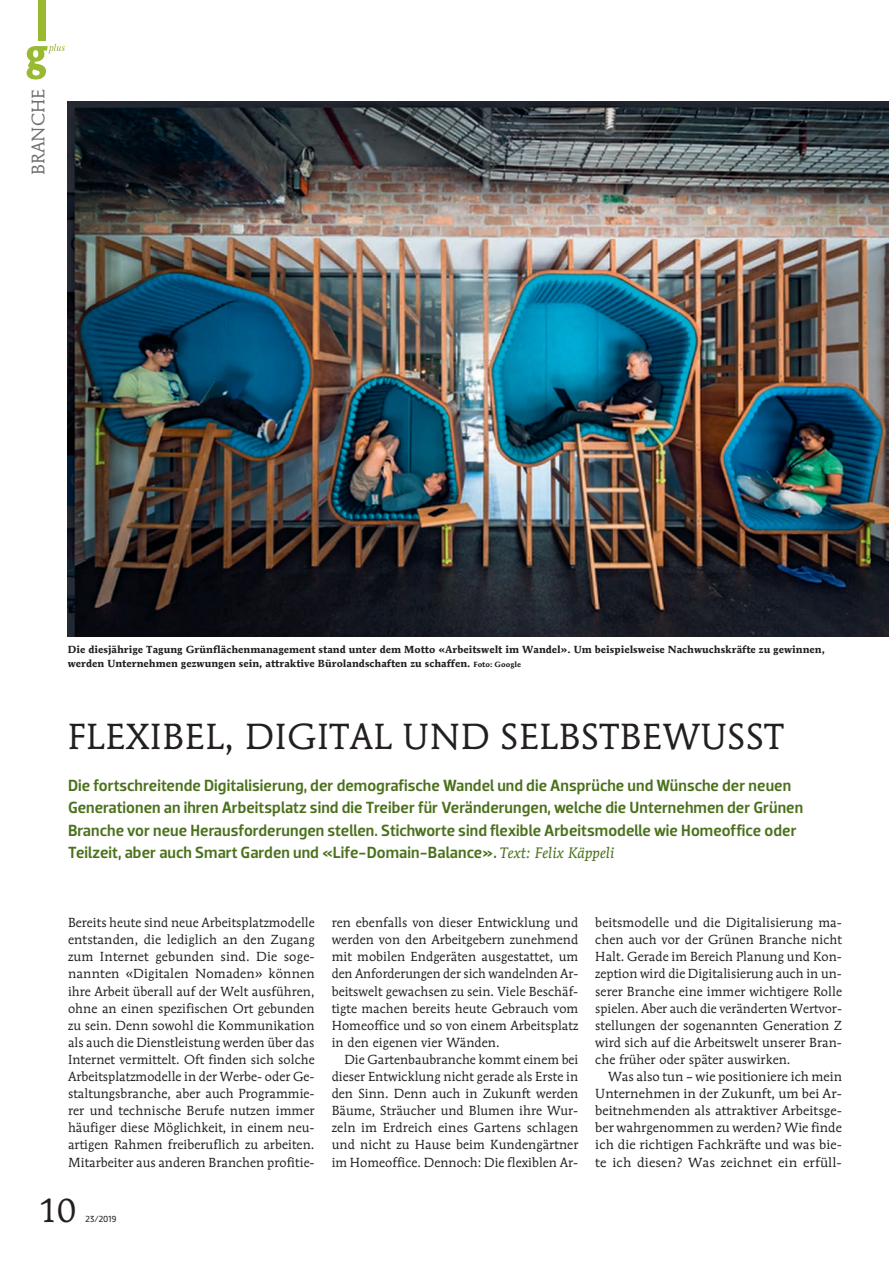
<style>
.page{position:relative;width:893px;height:1263px;background:#fff}
.page>*{position:absolute;margin:0;border:0;box-sizing:border-box;transform-origin:0 0}
.t1{font:36px "Mendoza Roman";letter-spacing:.02em;color:#231f20}
.t2{font:33px "Mendoza Roman";color:#231f20}
.t3{font:18px "Mendoza Roman";letter-spacing:.005em;color:#6f7073}
.t4{font:500 16.5px/22.5px "Dobra";letter-spacing:.005em;color:#4b711c}
.t5{font:13.05px/17.1px "Mendoza Roman";letter-spacing:.005em;color:#231f20;text-align:justify}
.t6{font:700 10.2px/14.2px "Mendoza Roman";letter-spacing:.005em;color:#231f20}
.t7{font:9px "Dobra";color:#231f20}
.s1{font-size:7.5px}
.s2{font-family:"Mendoza Roman";font-weight:400;font-style:italic;font-size:15px}
</style>
<div class="page">
<div style="left:38px;top:0;width:8px;height:40px;background:#99b930"></div>
<svg style="left:27px;top:44px;width:38px;height:36px"></svg>
<img style="left:68px;top:102px;width:821px;height:534px">
<h3 class="t3" style="left:27px;top:175px;width:87px;rotate:-90deg">BRANCHE</h3>
<p class="t6" style="left:68px;top:642px;width:759px">Die diesjährige Tagung Grünflächenmanagement stand unter dem Motto «Arbeitswelt im Wandel». Um beispielsweise Nachwuchskräfte zu gewinnen, werden Unternehmen gezwungen sein, attraktive Bürolandschaften zu schaffen. <span class="s1">Foto: Google</span></p>
<h1 class="t1" style="left:68px;top:714px;width:717px">FLEXIBEL, DIGITAL UND SELBSTBEWUSST</h1>
<p class="t4" style="left:68px;top:774px;width:737px">Die fortschreitende Digitalisierung, der demografische Wandel und die Ansprüche und Wünsche der neuen Generationen an ihren Arbeitsplatz sind die Treiber für Veränderungen, welche die Unternehmen der Grünen Branche vor neue Herausforderungen stellen. Stichworte sind flexible Arbeitsmodelle wie Homeoffice oder Teilzeit, aber auch Smart Garden und «Life-Domain-Balance». <span class="s2">Text: Felix Käppeli</span></p>
<p class="t5" style="left:68px;top:914px;width:248px">Bereits heute sind neue Arbeitsplatzmodelle entstanden, die lediglich an den Zugang zum Internet gebunden sind. Die soge&shy;nannten «Digitalen Nomaden» können ihre Arbeit überall auf der Welt ausführen, ohne an einen spezifischen Ort gebunden zu sein. Denn sowohl die Kommunikation als auch die Dienstleistung werden über das Internet vermittelt. Oft finden sich solche Arbeitsplatzmodelle in der Werbe- oder Ge&shy;staltungsbranche, aber auch Programmie&shy;rer und technische Berufe nutzen immer häufiger diese Möglichkeit, in einem neu&shy;artigen Rahmen freiberuflich zu arbeiten.<br>Mitarbeiter aus anderen Branchen profitie-</p>
<p class="t5" style="left:332px;top:914px;width:248px">ren ebenfalls von dieser Entwicklung und werden von den Arbeitgebern zunehmend mit mobilen Endgeräten ausgestattet, um den Anforderungen der sich wandelnden Ar&shy;beitswelt gewachsen zu sein. Viele Beschäf&shy;tigte machen bereits heute Gebrauch vom Homeoffice und so von einem Arbeitsplatz in den eigenen vier Wänden.</p>
<p class="t5" style="left:332px;top:1051px;width:248px;text-indent:13px">Die Gartenbaubranche kommt einem bei dieser Entwicklung nicht gerade als Erste in den Sinn. Denn auch in Zukunft werden Bäume, Sträucher und Blumen ihre Wur&shy;zeln im Erdreich eines Gartens schlagen und nicht zu Hause beim Kundengärtner im Homeoffice. Dennoch: Die flexiblen Ar-</p>
<p class="t5" style="left:595px;top:914px;width:248px">beitsmodelle und die Digitalisierung ma&shy;chen auch vor der Grünen Branche nicht Halt. Gerade im Bereich Planung und Kon&shy;zeption wird die Digitalisierung auch in un&shy;serer Branche eine immer wichtigere Rolle spielen. Aber auch die veränderten Wertvor&shy;stellungen der sogenannten Generation Z wird sich auf die Arbeitswelt unserer Bran&shy;che früher oder später auswirken.</p>
<p class="t5" style="left:595px;top:1068px;width:248px;text-indent:13px">Was also tun – wie positioniere ich mein Unternehmen in der Zukunft, um bei Ar&shy;beitnehmenden als attraktiver Arbeitsge&shy;ber wahrgenommen zu werden? Wie finde ich die richtigen Fachkräfte und was bie&shy;te ich diesen? Was zeichnet ein erfüll-</p>
<h2 class="t2" style="left:38px;top:1190px;width:39px">10</h2>
<p class="t7" style="left:86px;top:1213px;width:33px">23/2019</p>
</div>
